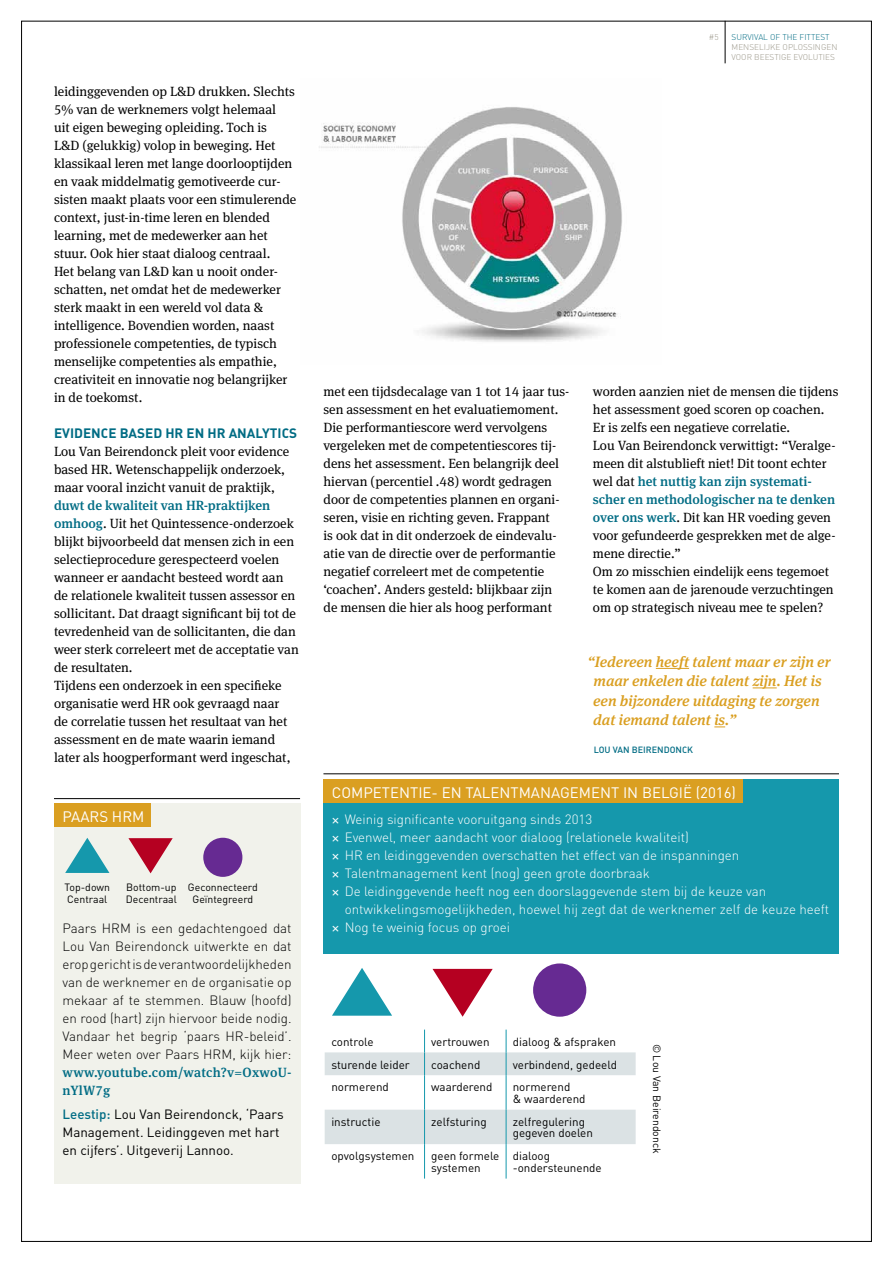
<style>
.page{position:relative;width:893px;height:1263px;background:#fff}
.page>*{position:absolute;margin:0;border:0;box-sizing:border-box;transform-origin:0 0}
.t1{font:italic 500 15px/19.5px "Meta Serif Tf";color:#da9f21}
.t2{font:15px "DIN";color:#fff}
.t3{font:13.5px "DIN Bold Alternate";color:#006c84}
.t4{font:13.35px/18px "Meta Serif Tf";color:#000}
.t5{font:300 13.35px "DIN";color:#fff}
.t6{font:300 13.35px/18px "DIN";color:#000;text-align:justify}
.t7{font:13.35px/18px "DIN";color:#000}
.t8{font:500 13.35px/18px "Meta Serif Tf";letter-spacing:.015em;color:#006c84}
.t9{font:11.7px/11.7px "DIN";color:#000}
.t10{font:10.5px/12px "DIN";color:#000}
.t11{font:9px "DIN Medium Alternate";color:#006c84}
.t12{font:300 8.25px/9.9px "DIN";color:#9c988b}
.t13{font:300 8.25px "DIN";color:#006c84}
.s1{font-weight:500;color:#006c84}
.s2{font-family:"DIN Medium Alternate";color:#006c84}
.s3{font-family:"The Mix Expert";font-weight:400}
</style>
<div class="page">
<div style="left:323px;top:779px;width:516px;height:174px;background:#1598ac"></div>
<div style="left:323px;top:779px;width:419px;height:23px;background:#da9f21"></div>
<hr style="left:323px;top:773px;width:516px;height:1px;background:#000">
<hr style="left:656px;top:668px;width:33px;height:1px;background:#da9f21">
<svg style="left:753px;top:687px;width:24px;height:1px"></svg>
<img style="left:319px;top:107px;width:303px;height:235px">
<hr style="left:725px;top:21px;width:1px;height:42px;background:#000">
<div style="left:54px;top:804px;width:246px;height:380px;background:#f1f2eb"></div>
<div style="left:54px;top:804px;width:97px;height:23px;background:#da9f21"></div>
<hr style="left:54px;top:798px;width:246px;height:1px;background:#000">
<svg style="left:65px;top:838px;width:44px;height:35px"></svg>
<svg style="left:128px;top:838px;width:45px;height:35px"></svg>
<div style="left:203px;top:838px;width:39px;height:39px;background:#662a92;border-radius:50%"></div>
<svg style="left:325px;top:1029px;width:311px;height:115px"></svg>
<hr style="left:424px;top:1075px;width:1px;height:35px;background:#1598ac">
<hr style="left:506px;top:1075px;width:1px;height:35px;background:#1598ac">
<hr style="left:424px;top:1110px;width:1px;height:34px;background:#1598ac">
<hr style="left:506px;top:1110px;width:1px;height:34px;background:#1598ac">
<hr style="left:424px;top:1144px;width:1px;height:34px;background:#1598ac">
<hr style="left:506px;top:1144px;width:1px;height:34px;background:#1598ac">
<svg style="left:332px;top:968px;width:60px;height:48px"></svg>
<svg style="left:432px;top:969px;width:61px;height:48px"></svg>
<div style="left:533px;top:963px;width:53px;height:54px;background:#662a92;border-radius:50%"></div>
<p class="t4" style="left:54px;top:82px;width:244px">leidinggevenden op L&amp;D drukken. Slechts 5% van de werknemers volgt helemaal<br>uit eigen beweging opleiding. Toch is<br>L&amp;D (gelukkig) volop in beweging. Het klassikaal leren met lange doorlooptijden en vaak middelmatig gemotiveerde cur&shy;sisten maakt plaats voor een stimulerende context, just-in-time leren en blended learning, met de medewerker aan het stuur. Ook hier staat dialoog centraal.<br>Het belang van L&amp;D kan u nooit onder&shy;schatten, net omdat het de medewerker sterk maakt in een wereld vol data &amp; intelligence. Bovendien worden, naast professionele competenties, de typisch menselijke competenties als empathie, creativiteit en innovatie nog belangrijker in de toekomst.</p>
<p class="t3" style="left:54px;top:424px;width:245px">EVIDENCE BASED HR EN HR ANALYTICS</p>
<p class="t4" style="left:54px;top:442px;width:237px">Lou Van Beirendonck pleit voor evidence based HR. Wetenschappelijk onderzoek, maar vooral inzicht vanuit de praktijk,</p>
<p class="t4" style="left:54px;top:496px;width:246px"><span class="s1">duwt de kwaliteit van HR-praktijken omhoog</span>. Uit het Quintessence-onderzoek blijkt bijvoorbeeld dat mensen zich in een selectieprocedure gerespecteerd voelen wanneer er aandacht besteed wordt aan de relationele kwaliteit tussen assessor en sollicitant. Dat draagt significant bij tot de tevredenheid van de sollicitanten, die dan weer sterk correleert met de acceptatie van de resultaten.<br>Tijdens een onderzoek in een specifieke organisatie werd HR ook gevraagd naar<br>de correlatie tussen het resultaat van het assessment en de mate waarin iemand later als hoogperformant werd ingeschat,</p>
<p class="t2" style="left:63px;top:807px;width:83px">PAARS HRM</p>
<p class="t10" style="left:65px;top:880px;width:47px">Top-down<br>Centraal</p>
<p class="t10" style="left:126px;top:880px;width:53px">Bottom-up<br>Decentraal</p>
<p class="t10" style="left:188px;top:880px;width:71px;text-align:center">Geconnecteerd<br>Geïntegreerd</p>
<p class="t6" style="left:63px;top:919px;width:231px">Paars HRM is een gedachtengoed dat Lou Van Beirendonck uitwerkte en dat erop gericht is de verantwoordelijkheden van de werknemer en de organisatie op mekaar af te stemmen. Blauw (hoofd) en rood (hart) zijn hiervoor beide nodig.<br>Vandaar het begrip ‘paars HR-beleid’.<br>Meer weten over Paars HRM, kijk hier:</p>
<p class="t8" style="left:63px;top:1063px;width:231px">www.youtube.com/watch?v=OxwoU&shy;nYlW7g</p>
<p class="t7" style="left:63px;top:1105px;width:223px"><span class="s2">Leestip:</span> Lou Van Beirendonck, ‘Paars<br>Management. Leidinggeven met hart en cijfers’. Uitgeverij Lannoo.</p>
<p class="t12" style="left:709px;top:32px;width:11px">#5</p>
<p class="t13" style="left:732px;top:32px;width:100px">SURVIVAL OF THE FITTEST</p>
<p class="t12" style="left:732px;top:42px;width:107px">MENSELIJKE OPLOSSINGEN<br>VOOR BEESTIGE EVOLUTIES</p>
<p class="t4" style="left:323px;top:383px;width:247px">met een tijdsdecalage van 1 tot 14 jaar tus&shy;sen assessment en het evaluatiemoment.<br>Die performantiescore werd vervolgens vergeleken met de competentiescores tij&shy;dens het assessment. Een belangrijk deel hiervan (percentiel .48) wordt gedragen door de competenties plannen en organi&shy;seren, visie en richting geven. Frappant<br>is ook dat in dit onderzoek de eindevalu&shy;atie van de directie over de performantie negatief correleert met de competentie ‘coachen’. Anders gesteld: blijkbaar zijn de mensen die hier als hoog performant</p>
<p class="t4" style="left:593px;top:383px;width:247px">worden aanzien niet de mensen die tijdens het assessment goed scoren op coachen.<br>Er is zelfs een negatieve correlatie.<br>Lou Van Beirendonck verwittigt: “Veralge&shy;meen dit alstublieft niet! Dit toont echter wel dat <span class="s1">het nuttig kan zijn systemati&shy;scher en methodologischer na te denken over ons werk</span>. Dit kan HR voeding geven voor gefundeerde gesprekken met de alge&shy;mene directie.”<br>Om zo misschien eindelijk eens tegemoet te komen aan de jarenoude verzuchtingen om op strategisch niveau mee te spelen?</p>
<p class="t1" style="left:593px;top:651px;width:239px;text-indent:-5px">“Iedereen heeft talent maar er zijn er maar enkelen die talent zijn. Het is een bijzondere uitdaging te zorgen dat iemand talent is.”</p>
<p class="t11" style="left:594px;top:744px;width:101px">LOU VAN BEIRENDONCK</p>
<p class="t2" style="left:332px;top:783px;width:406px">COMPETENTIE- EN TALENTMANAGEMENT IN BELGIË (2016)</p>
<p class="t5" style="left:332px;top:811px;width:262px"><span class="s3">*</span> Weinig significante vooruitgang sinds 2013</p>
<p class="t5" style="left:332px;top:829px;width:358px"><span class="s3">*</span> Evenwel, meer aandacht voor dialoog (relationele kwaliteit)</p>
<p class="t5" style="left:332px;top:847px;width:409px"><span class="s3">*</span> HR en leidinggevenden overschatten het effect van de inspanningen</p>
<p class="t5" style="left:332px;top:865px;width:319px"><span class="s3">*</span> Talentmanagement kent (nog) geen grote doorbraak</p>
<p class="t5" style="left:332px;top:883px;width:436px"><span class="s3">*</span> De leidinggevende heeft nog een doorslaggevende stem bij de keuze van</p>
<p class="t5" style="left:345px;top:901px;width:486px">ontwikkelingsmogelijkheden, hoewel hij zegt dat de werknemer zelf de keuze heeft</p>
<p class="t5" style="left:332px;top:919px;width:180px"><span class="s3">*</span> Nog te weinig focus op groei</p>
<p class="t9" style="left:331px;top:1035px;width:44px">controle</p>
<p class="t9" style="left:431px;top:1035px;width:60px">vertrouwen</p>
<p class="t9" style="left:513px;top:1035px;width:105px">dialoog &amp; afspraken</p>
<p class="t9" style="left:331px;top:1058px;width:80px">sturende leider</p>
<p class="t9" style="left:431px;top:1058px;width:51px">coachend</p>
<p class="t9" style="left:513px;top:1058px;width:106px">verbindend, gedeeld</p>
<p class="t9" style="left:331px;top:1081px;width:59px">normerend</p>
<p class="t9" style="left:431px;top:1081px;width:63px">waarderend</p>
<p class="t9" style="left:513px;top:1081px;width:74px">normerend<br>&amp; waarderend</p>
<p class="t9" style="left:331px;top:1115px;width:51px">instructie</p>
<p class="t9" style="left:431px;top:1115px;width:57px">zelfsturing</p>
<p class="t9" style="left:513px;top:1115px;width:82px">zelfregulering gegeven doelen</p>
<p class="t9" style="left:331px;top:1150px;width:85px">opvolgsystemen</p>
<p class="t9" style="left:431px;top:1150px;width:70px">geen formele systemen</p>
<p class="t9" style="left:513px;top:1150px;width:90px">dialoog -ondersteunende</p>
<p class="t10" style="left:663px;top:1043px;width:112px;rotate:90deg">© Lou Van Beirendonck</p>
</div>
